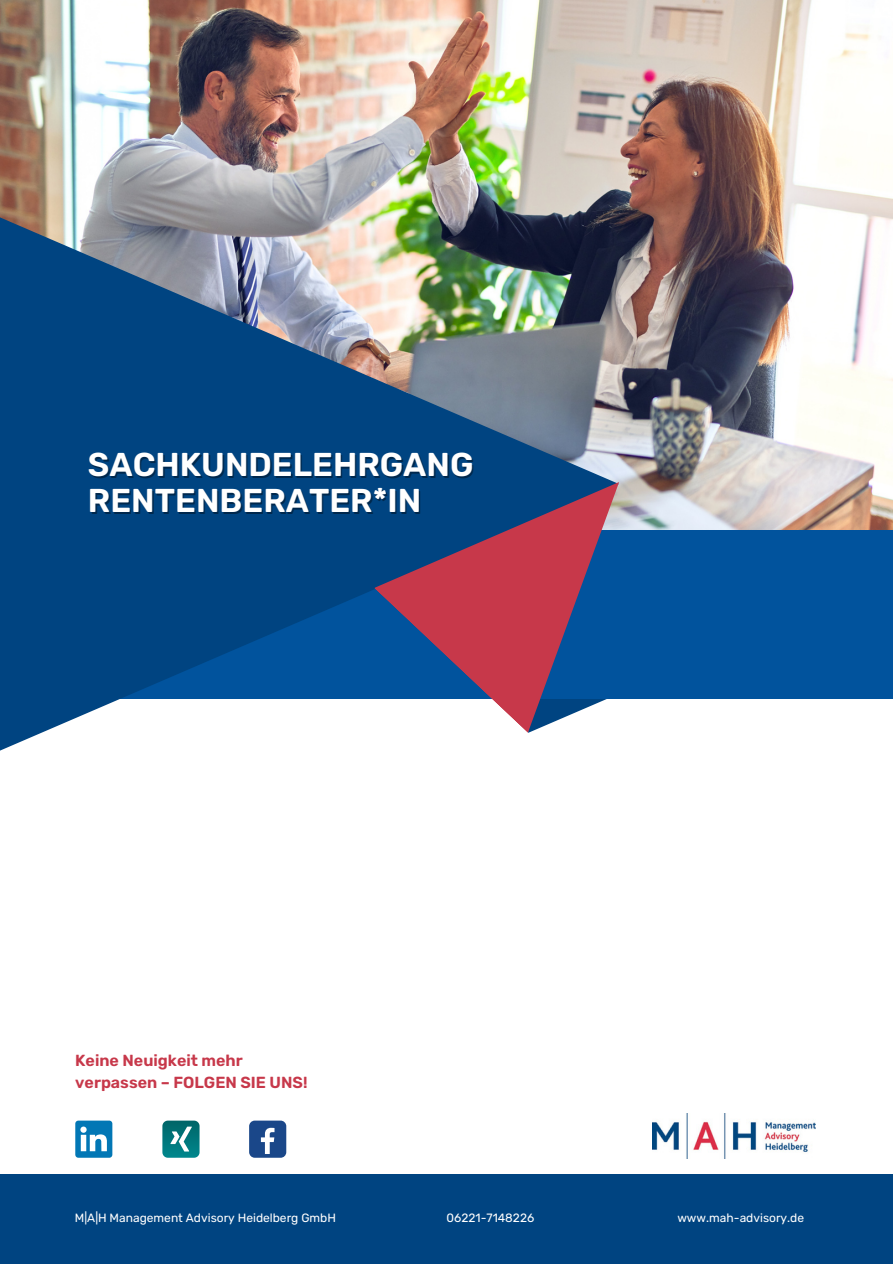
<style>
.page{position:relative;width:893px;height:1264px;background:#fff}
.page>*{position:absolute;margin:0;border:0;box-sizing:border-box;transform-origin:0 0}
.t1{font:600 33px/36px "Rubik";color:#fff}
.t2{font:600 16.05px/21.3px "Rubik";color:#c7384a}
.t3{font:12px "Rubik";color:#fff}
</style>
<div class="page">
<img style="left:0;top:0;width:892px;height:530px">
<div style="left:0;top:530px;width:892px;height:168px;background:#01539d"></div>
<img style="left:0;top:179px;width:619px;height:572px">
<svg style="left:374px;top:409px;width:322px;height:324px"></svg>
<div style="left:0;top:1174px;width:892px;height:89px;background:#004481"></div>
<img style="left:652px;top:1113px;width:163px;height:45px">
<svg style="left:75px;top:1120px;width:37px;height:37px"></svg>
<svg style="left:162px;top:1120px;width:37px;height:37px"></svg>
<div style="left:249px;top:1120px;width:37px;height:37px;background:#1a4789;border-radius:6px"></div>
<svg style="left:261px;top:1127px;width:13px;height:26px"></svg>
<p class="t1" style="left:88px;top:447px;width:387px">SACHKUNDELEHRGANG<br>RENTENBERATER*IN</p>
<p class="t2" style="left:75px;top:1050px;width:234px">Keine Neuigkeit mehr verpassen – FOLGEN SIE UNS!</p>
<p class="t3" style="left:75px;top:1210px;width:262px">M|A|H Management Advisory Heidelberg GmbH</p>
<p class="t3" style="left:446px;top:1210px;width:89px">06221-7148226</p>
<p class="t3" style="left:677px;top:1210px;width:128px">www.mah-advisory.de</p>
</div>
